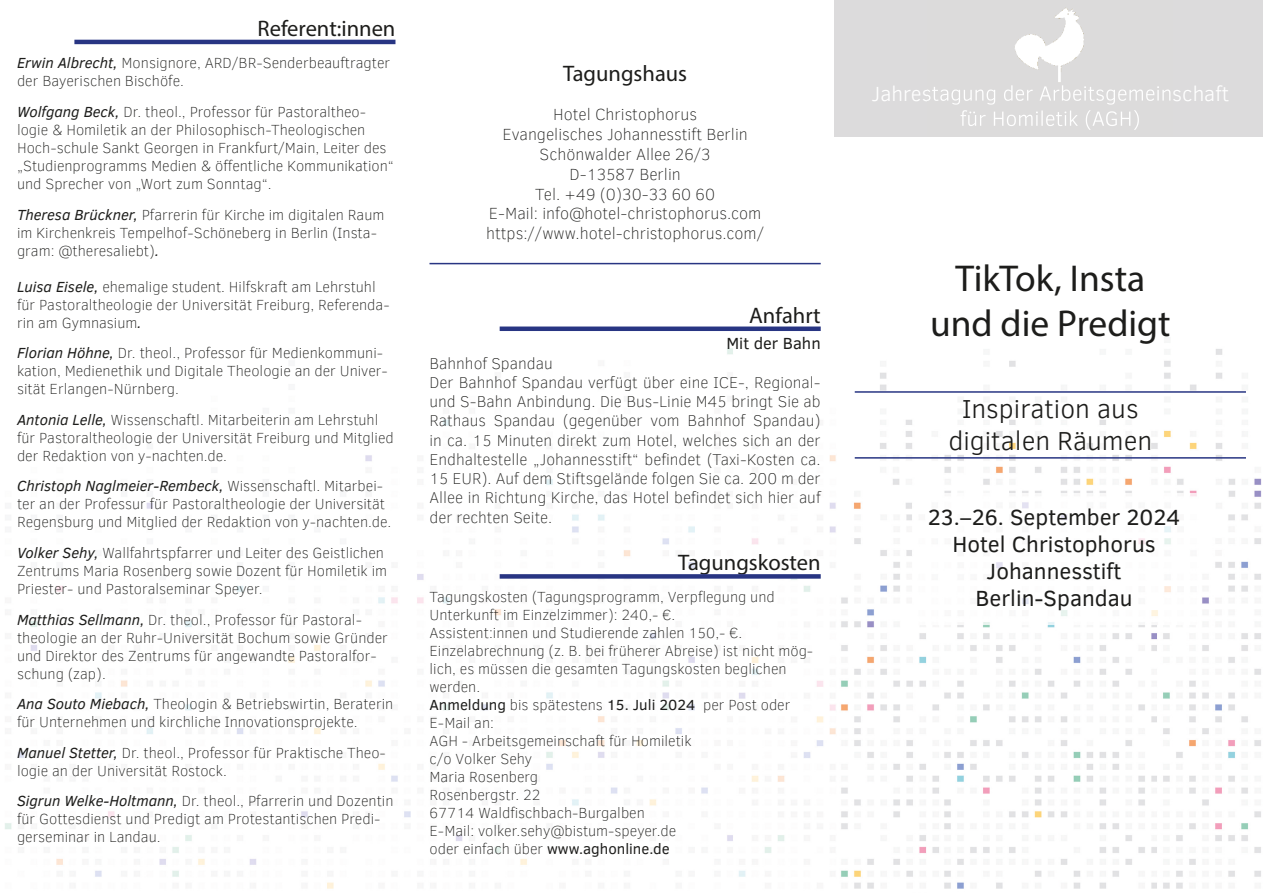
<style>
.page{position:relative;width:1263px;height:893px;background:#fff}
.page>*{position:absolute;margin:0;border:0;box-sizing:border-box;transform-origin:0 0}
.t1{font:37.5px/45px "Myriad Pro";color:#1d1d1b;text-align:center}
.t2{font:300 26.7px/32.1px "Clear Sans";color:#1d1d1b;text-align:center}
.t3{font:22.5px/27px "Clear Sans";color:#1d1d1b;text-align:center}
.t4{font:22.5px "Myriad Pro";color:#1d1d1b}
.t5{font:100 16.5px/19.8px "Clear Sans";color:#1d1d1b;text-align:center}
.t6{font:16.5px "Clear Sans";color:#1d1d1b}
.t7{font:100 16.05px/19.2px "Clear Sans";color:#1d1d1b}
.t8{font:100 15px/18px "Clear Sans";color:#1d1d1b}
.s1{font-weight:400;font-style:italic}
.s2{font-weight:400}
</style>
<div class="page">
<img style="left:836px;top:136px;width:427px;height:373px">
<img style="left:841px;top:514px;width:98px;height:375px">
<img style="left:1163px;top:514px;width:98px;height:375px">
<img style="left:944px;top:624px;width:213px;height:265px">
<img style="left:5px;top:39px;width:831px;height:850px">
<div style="left:500px;top:574px;width:321px;height:5px;background:#283583"></div>
<hr style="left:74px;top:40px;width:321px;height:4px;background:#283583">
<hr style="left:429px;top:263px;width:392px;height:1px;background:#283583">
<hr style="left:855px;top:457px;width:391px;height:2px;background:#283583">
<hr style="left:855px;top:391px;width:391px;height:2px;background:#283583">
<div style="left:500px;top:326px;width:321px;height:5px;background:#283583"></div>
<div style="left:834px;top:0;width:429px;height:136px;background:#dcdbdc"></div>
<img style="left:912px;top:494px;width:285px;height:130px">
<img style="left:1015px;top:7px;width:69px;height:75px">
<img style="left:928px;top:85px;width:243px;height:20px">
<img style="left:960px;top:110px;width:179px;height:20px">
<h3 class="t4" style="left:258px;top:15px;width:139px">Referent:innen</h3>
<p class="t8" style="left:17px;top:54px;width:375px"><span class="s1">Erwin Albrecht,</span> Monsignore, ARD/BR-Senderbeauftragter der Bayerischen Bischöfe.</p>
<p class="t8" style="left:17px;top:103px;width:379px"><span class="s1">Wolfgang Beck,</span> Dr. theol., Professor für Pastoraltheo&shy;logie &amp; Homiletik an der Philosophisch-Theologischen Hoch-schule Sankt Georgen in Frankfurt/Main, Leiter des „Studienprogramms Medien &amp; öffentliche Kommunikation“ und Sprecher von „Wort zum Sonntag“.</p>
<p class="t8" style="left:17px;top:205px;width:369px"><span class="s1">Theresa Brückner,</span> Pfarrerin für Kirche im digitalen Raum im Kirchenkreis Tempelhof-Schöneberg in Berlin (Insta&shy;gram: @theresaliebt)<span class="s1">.</span></p>
<p class="t8" style="left:17px;top:277px;width:374px"><span class="s1">Luisa Eisele,</span> ehemalige student. Hilfskraft am Lehrstuhl für Pastoraltheologie der Universität Freiburg, Referenda&shy;rin am Gymnasium<span class="s1">.</span></p>
<p class="t8" style="left:17px;top:344px;width:372px"><span class="s1">Florian Höhne,</span> Dr. theol., Professor für Medienkommuni&shy;kation, Medienethik und Digitale Theologie an der Univer&shy;sität Erlangen-Nürnberg.</p>
<p class="t8" style="left:17px;top:411px;width:378px"><span class="s1">Antonia Lelle,</span> Wissenschaftl. Mitarbeiterin am Lehrstuhl für Pastoraltheologie der Universität Freiburg und Mitglied der Redaktion von y-nachten.de.</p>
<p class="t8" style="left:17px;top:477px;width:376px"><span class="s1">Christoph Naglmeier-Rembeck,</span> Wissenschaftl. Mitarbei&shy;ter an der Professur für Pastoraltheologie der Universität<br>Regensburg und Mitglied der Redaktion von y-nachten.de.</p>
<p class="t8" style="left:17px;top:544px;width:372px"><span class="s1">Volker Sehy,</span> Wallfahrtspfarrer und Leiter des Geistlichen<br>Zentrums Maria Rosenberg sowie Dozent für Homiletik im<br>Priester- und Pastoralseminar Speyer.</p>
<p class="t8" style="left:17px;top:610px;width:372px"><span class="s1">Matthias Sellmann,</span> Dr. theol., Professor für Pastoral&shy;theologie an der Ruhr-Universität Bochum sowie Gründer und Direktor des Zentrums für angewandte Pastoralfor&shy;schung (zap).</p>
<p class="t8" style="left:17px;top:695px;width:378px"><span class="s1">Ana Souto Miebach,</span> Theologin &amp; Betriebswirtin, Beraterin für Unternehmen und kirchliche Innovationsprojekte.</p>
<p class="t8" style="left:17px;top:744px;width:370px"><span class="s1">Manuel Stetter,</span> Dr. theol., Professor für Praktische Theo&shy;logie an der Universität Rostock.</p>
<p class="t8" style="left:17px;top:792px;width:378px"><span class="s1">Sigrun Welke-Holtmann,</span> Dr. theol., Pfarrerin und Dozentin für Gottesdienst und Predigt am Protestantischen Predi&shy;gerseminar in Landau.</p>
<h3 class="t4" style="left:563px;top:59px;width:126px">Tagungshaus</h3>
<p class="t5" style="left:486px;top:105px;width:279px">Hotel Christophorus<br>Evangelisches Johannesstift Berlin<br>Schönwalder Allee 26/3<br>D-13587 Berlin<br>Tel. +49 (0)30-33 60 60<br>E-Mail: info@hotel-christophorus.com https://www.hotel-christophorus.com/</p>
<h3 class="t4" style="left:749px;top:302px;width:73px">Anfahrt</h3>
<p class="t6" style="left:726px;top:333px;width:96px">Mit der Bahn</p>
<p class="t7" style="left:429px;top:353px;width:393px">Bahnhof Spandau<br>Der Bahnhof Spandau verfügt über eine ICE-, Regional&shy;und S-Bahn Anbindung. Die Bus-Linie M45 bringt Sie ab Rathaus Spandau (gegenüber vom Bahnhof Spandau) in ca. 15 Minuten direkt zum Hotel, welches sich an der Endhaltestelle „Johannesstift“ befindet (Taxi-Kosten ca.<br>15 EUR). Auf dem Stiftsgelände folgen Sie ca. 200 m der Allee in Richtung Kirche, das Hotel befindet sich hier auf der rechten Seite.</p>
<h3 class="t4" style="left:678px;top:548px;width:144px">Tagungskosten</h3>
<p class="t8" style="left:429px;top:588px;width:385px">Tagungskosten (Tagungsprogramm, Verpflegung und Unterkunft im Einzelzimmer): 240,- €.<br>Assistent:innen und Studierende zahlen 150,- €.<br>Einzelabrechnung (z. B. bei früherer Abreise) ist nicht mög&shy;lich, es müssen die gesamten Tagungskosten beglichen werden.<br><span class="s2">Anmeldung</span> bis spätestens <span class="s2">15. Juli 2024</span> per Post oder E-Mail an:<br>AGH - Arbeitsgemeinschaft für Homiletik<br>c/o Volker Sehy<br>Maria Rosenberg<br>Rosenbergstr. 22<br>67714 Waldfischbach-Burgalben<br>E-Mail: volker.sehy@bistum-speyer.de<br>oder einfach über <span class="s2">www.aghonline.de</span></p>
<h1 class="t1" style="left:930px;top:255px;width:242px">TikTok, Insta und die Predigt</h1>
<h2 class="t2" style="left:948px;top:393px;width:205px">Inspiration aus digitalen Räumen</h2>
<h3 class="t3" style="left:928px;top:503px;width:254px">23.–26. September 2024<br>Hotel Christophorus<br>Johannesstift<br>Berlin-Spandau</h3>
</div>
